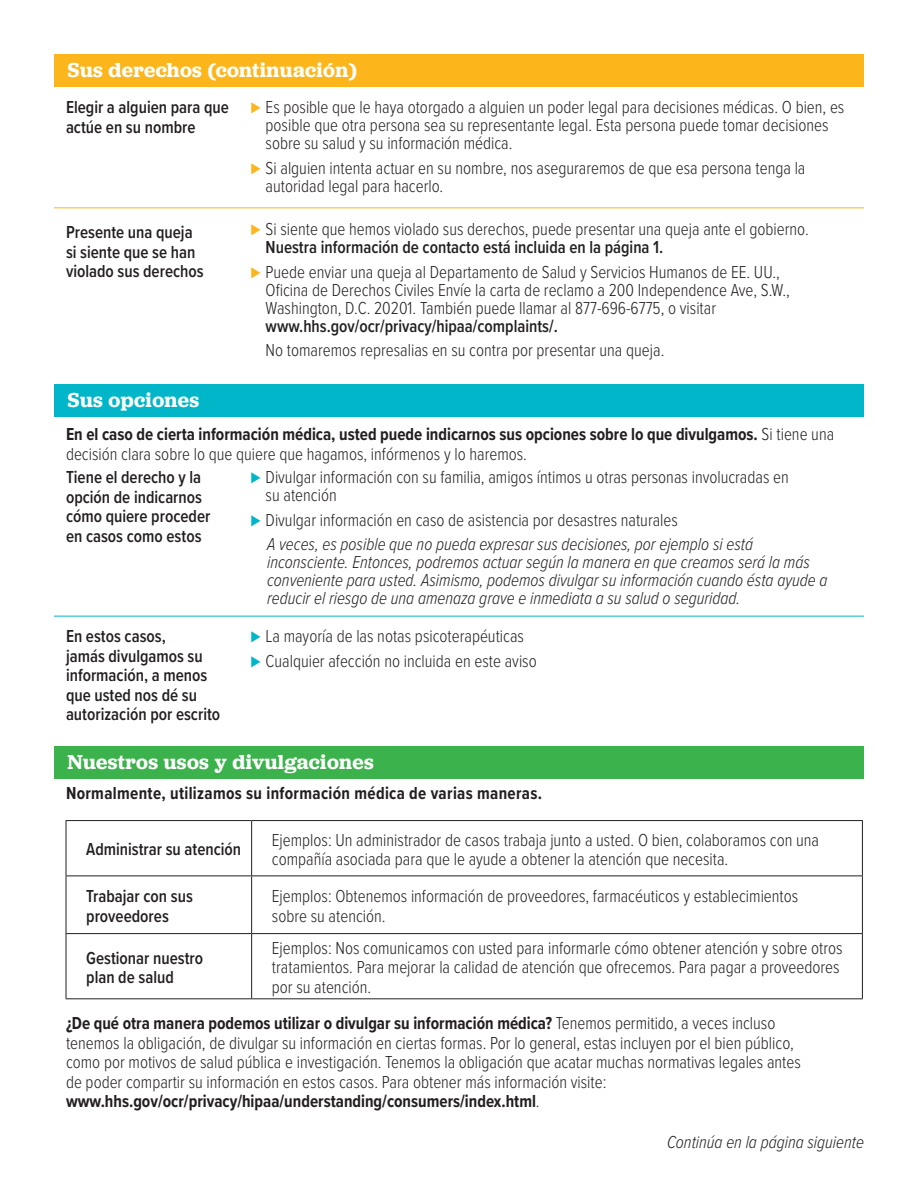
<style>
.page{position:relative;width:918px;height:1188px;background:#fff}
.page>*{position:absolute;margin:0;border:0;box-sizing:border-box;transform-origin:0 0}
.Subheads_1{font:600 21px "Jubilat";letter-spacing:.02em;color:#fff}
.Body_Copy{font:300 18px/19.5px "Proxima Nova Cond";color:#231f20;scale:.95 1}
.light_italic_indent{font:italic 300 18px/18px "Proxima Nova Cond";color:#231f20;scale:.95 1}
.Subheads_-_Tables{font:600 18px/19.5px "Proxima Nova Cond";color:#231f20;scale:.95 1}
._1235_Tabbed{font:300 18px/18px "Proxima Nova Cond";color:#231f20;scale:.95 1}
.Body_Copy-2{font:700 18px/19.5px "Proxima Nova Cond";color:#231f20;scale:.95 1}
.Body_Copy-3{font:600 18px/19.5px "Proxima Nova Cond";color:#231f20;scale:.95 1}
.Subheads_2{font:700 18px "Proxima Nova Cond";letter-spacing:.02em;color:#231f20;scale:.95 1}
.Body_Tabbed_2{font:300 18px "Proxima Nova Cond";color:#231f20;scale:.95 1}
.continued_on_next_pa{font:italic 300 18px "Proxima Nova Cond";color:#231f20;scale:.95 1}
.s1{color:#fcb61c}
.s2{font-weight:600}
.s3{font-weight:300}
.s4{color:#00b6c8}
.s5{font-weight:700}
</style>
<div class="page">
<hr style="left:66px;top:820px;width:186px;height:1px;background:#231f20">
<hr style="left:66px;top:821px;width:1px;height:55px;background:#231f20">
<hr style="left:252px;top:820px;width:611px;height:1px;background:#231f20">
<hr style="left:251px;top:821px;width:1px;height:55px;background:#231f20">
<hr style="left:862px;top:821px;width:1px;height:55px;background:#231f20">
<hr style="left:66px;top:876px;width:186px;height:1px;background:#231f20">
<hr style="left:66px;top:876px;width:1px;height:57px;background:#231f20">
<hr style="left:252px;top:876px;width:611px;height:1px;background:#231f20">
<hr style="left:251px;top:876px;width:1px;height:57px;background:#231f20">
<hr style="left:862px;top:876px;width:1px;height:57px;background:#231f20">
<hr style="left:66px;top:933px;width:186px;height:1px;background:#231f20">
<hr style="left:66px;top:934px;width:1px;height:64px;background:#231f20">
<hr style="left:252px;top:933px;width:611px;height:1px;background:#231f20">
<hr style="left:251px;top:934px;width:1px;height:64px;background:#231f20">
<hr style="left:862px;top:934px;width:1px;height:64px;background:#231f20">
<hr style="left:66px;top:998px;width:186px;height:1px;background:#231f20">
<hr style="left:252px;top:998px;width:611px;height:1px;background:#231f20">
<div style="left:54px;top:54px;width:810px;height:33px;background:#fcb61c"></div>
<div style="left:54px;top:384px;width:810px;height:33px;background:#00b6c8"></div>
<div style="left:54px;top:746px;width:810px;height:33px;background:#3bb24b"></div>
<hr style="left:54px;top:207px;width:810px;height:1px;background:#fcb61c">
<hr style="left:54px;top:616px;width:810px;height:1px;background:#00b6c8">
<p class="Subheads_1" style="left:68px;top:56px;width:291px">Sus derechos (continuación)</p>
<p class="Subheads_-_Tables" style="left:66px;top:97px;width:173px">Elegir a alguien para que actúe en su nombre</p>
<p class="Subheads_-_Tables" style="left:66px;top:222px;width:146px">Presente una queja si siente que se han violado sus derechos</p>
<p class="Subheads_1" style="left:68px;top:387px;width:133px">Sus opciones</p>
<p class="Body_Copy" style="left:266px;top:97px;width:611px;line-height:18px;text-indent:-15px"><span class="s1">⊲</span> Es posible que le haya otorgado a alguien un poder legal para decisiones médicas. O bien, es posible que otra persona sea su representante legal. Esta persona puede tomar decisiones sobre su salud y su información médica.</p>
<p class="Body_Copy" style="left:266px;top:158px;width:570px;line-height:18px;text-indent:-15px"><span class="s1">⊲</span> Si alguien intenta actuar en su nombre, nos aseguraremos de que esa persona tenga la autoridad legal para hacerlo.</p>
<p class="Body_Copy" style="left:266px;top:219px;width:573px;line-height:18px;text-indent:-15px"><span class="s1">⊲</span> Si siente que hemos violado sus derechos, puede presentar una queja ante el gobierno.<br><span class="s2">Nuestra información de contacto está incluida en la página 1.</span></p>
<p class="Body_Copy" style="left:251px;top:261px;width:559px"><span class="s1">⊲</span> Puede enviar una queja al Departamento de Salud y Servicios Humanos de EE. UU.,</p>
<p class="_1235_Tabbed" style="left:266px;top:280px;width:553px">Oficina de Derechos Civiles Envíe la carta de reclamo a 200 Independence Ave, S.W.,<br>Washington, D.C. 20201. También puede llamar al 877-696-6775, o visitar <span class="s2">www.hhs.gov/ocr/privacy/hipaa/complaints/.</span></p>
<p class="Body_Tabbed_2" style="left:266px;top:337px;width:421px">No tomaremos represalias en su contra por presentar una queja.</p>
<p class="Body_Copy-2" style="left:66px;top:424px;width:810px">En el caso de cierta información médica, usted puede indicarnos sus opciones sobre lo que divulgamos. <span class="s3">Si tiene una decisión clara sobre lo que quiere que hagamos, infórmenos y lo haremos.</span></p>
<p class="Subheads_-_Tables" style="left:66px;top:467px;width:153px">Tiene el derecho y la opción de indicarnos cómo quiere proceder en casos como estos</p>
<p class="Subheads_-_Tables" style="left:66px;top:626px;width:164px">En estos casos,<br>jamás divulgamos su información, a menos que usted nos dé su autorización por escrito</p>
<p class="Body_Copy" style="left:266px;top:468px;width:552px;line-height:18px;text-indent:-15px"><span class="s4">⊲</span> Divulgar información con su familia, amigos íntimos u otras personas involucradas en su atención</p>
<p class="Body_Copy" style="left:251px;top:509px;width:451px"><span class="s4">⊲</span> Divulgar información en caso de asistencia por desastres naturales</p>
<p class="light_italic_indent" style="left:267px;top:534px;width:591px">A veces, es posible que no pueda expresar sus decisiones, por ejemplo si está inconsciente. Entonces, podremos actuar según la manera en que creamos será la más conveniente para usted. Asimismo, podemos divulgar su información cuando ésta ayude a reducir el riesgo de una amenaza grave e inmediata a su salud o seguridad.</p>
<p class="Body_Copy" style="left:251px;top:626px;width:289px"><span class="s4">⊲</span> La mayoría de las notas psicoterapéuticas</p>
<p class="Body_Copy" style="left:251px;top:650px;width:303px"><span class="s4">⊲</span> Cualquier afección no incluida en este aviso</p>
<p class="Subheads_1" style="left:68px;top:749px;width:308px">Nuestros usos y divulgaciones</p>
<p class="Subheads_2" style="left:66px;top:780px;width:503px">Normalmente, utilizamos su información médica de varias maneras.</p>
<p class="Body_Copy-3" style="left:86px;top:839px;width:165px">Administrar su atención</p>
<p class="Body_Copy" style="left:272px;top:829px;width:578px">Ejemplos: Un administrador de casos trabaja junto a usted. O bien, colaboramos con una compañía asociada para que le ayude a obtener la atención que necesita.</p>
<p class="Body_Copy-3" style="left:86px;top:886px;width:114px">Trabajar con sus proveedores</p>
<p class="Body_Copy" style="left:272px;top:885px;width:556px">Ejemplos: Obtenemos información de proveedores, farmacéuticos y establecimientos sobre su atención.</p>
<p class="Body_Copy-3" style="left:86px;top:947px;width:125px">Gestionar nuestro plan de salud</p>
<p class="Body_Copy" style="left:272px;top:937px;width:602px">Ejemplos: Nos comunicamos con usted para informarle cómo obtener atención y sobre otros tratamientos. Para mejorar la calidad de atención que ofrecemos. Para pagar a proveedores por su atención.</p>
<p class="Body_Copy" style="left:66px;top:1013px;width:775px"><span class="s5">¿De qué otra manera podemos utilizar o divulgar su información médica?</span> Tenemos permitido, a veces incluso tenemos la obligación, de divulgar su información en ciertas formas. Por lo general, estas incluyen por el bien público, como por motivos de salud pública e investigación. Tenemos la obligación que acatar muchas normativas legales antes de poder compartir su información en estos casos. Para obtener más información visite: <span class="s5">www.hhs.gov/ocr/privacy/hipaa/understanding/consumers/index.html</span>.</p>
<p class="continued_on_next_pa" style="left:667px;top:1129px;width:209px">Continúa en la página siguiente</p>
</div>
